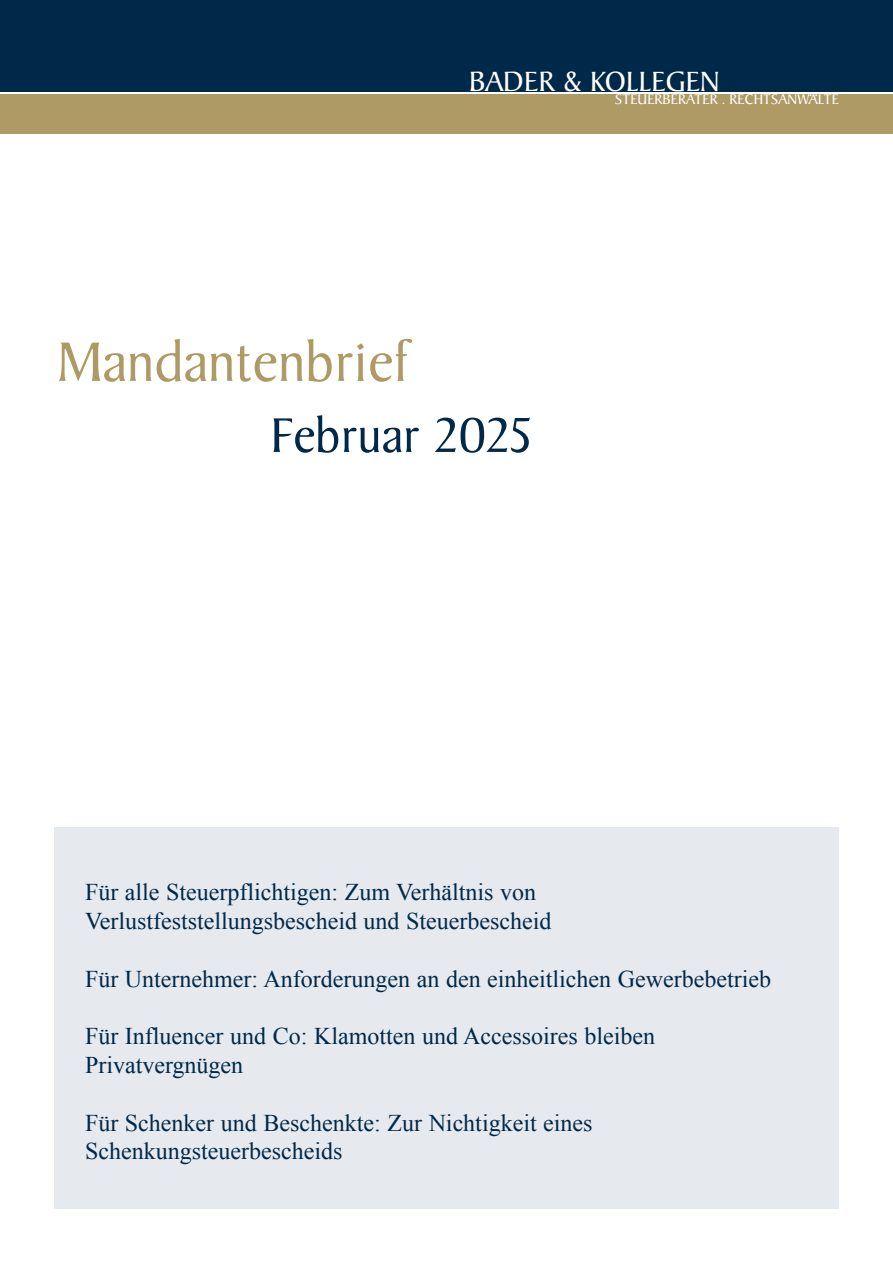
<style>
.page{position:relative;width:893px;height:1263px;background:#fff}
.page>*{position:absolute;margin:0;border:0;box-sizing:border-box;transform-origin:0 0}
.t1{font:60px "Baker Signet Std";color:#ae9a64}
.t2{font:52.5px "Baker Signet Std";color:#002848}
.t3{font:30px "Baker Signet Std";color:#fff}
.t4{font:24px/28.8px "Times New Roman";color:#002848}
.t5{font:18px "Baker Signet Std";color:#fff}
.t6{font:15px "Baker Signet Std";color:#fff}
</style>
<div class="page">
<div style="left:0;top:0;width:893px;height:91px;background:#002848"></div>
<div style="left:0;top:94px;width:893px;height:40px;background:#ae9a64"></div>
<div style="left:54px;top:827px;width:785px;height:382px;background:#e6e9ed"></div>
<p class="t3" style="left:469px;top:66px;width:252px">BADER &amp; KOLLEGEN</p>
<p class="t6" style="left:615px;top:91px;width:225px">STEUERBERATER . RECHTSANWALTE</p>
<p class="t5" style="left:809px;top:80px;width:12px">..</p>
<h1 class="t1" style="left:57px;top:329px;width:354px">Mandantenbrief</h1>
<h2 class="t2" style="left:271px;top:407px;width:262px">Februar 2025</h2>
<p class="t4" style="left:85px;top:877px;width:468px">Für alle Steuerpflichtigen: Zum Verhältnis von<br>Verlustfeststellungsbescheid und Steuerbescheid</p>
<p class="t4" style="left:85px;top:964px;width:688px">Für Unternehmer: Anforderungen an den einheitlichen Gewerbebetrieb</p>
<p class="t4" style="left:85px;top:1021px;width:572px">Für Influencer und Co: Klamotten und Accessoires bleiben<br>Privatvergnügen</p>
<p class="t4" style="left:85px;top:1108px;width:509px">Für Schenker und Beschenkte: Zur Nichtigkeit eines<br>Schenkungsteuerbescheids</p>
</div>
